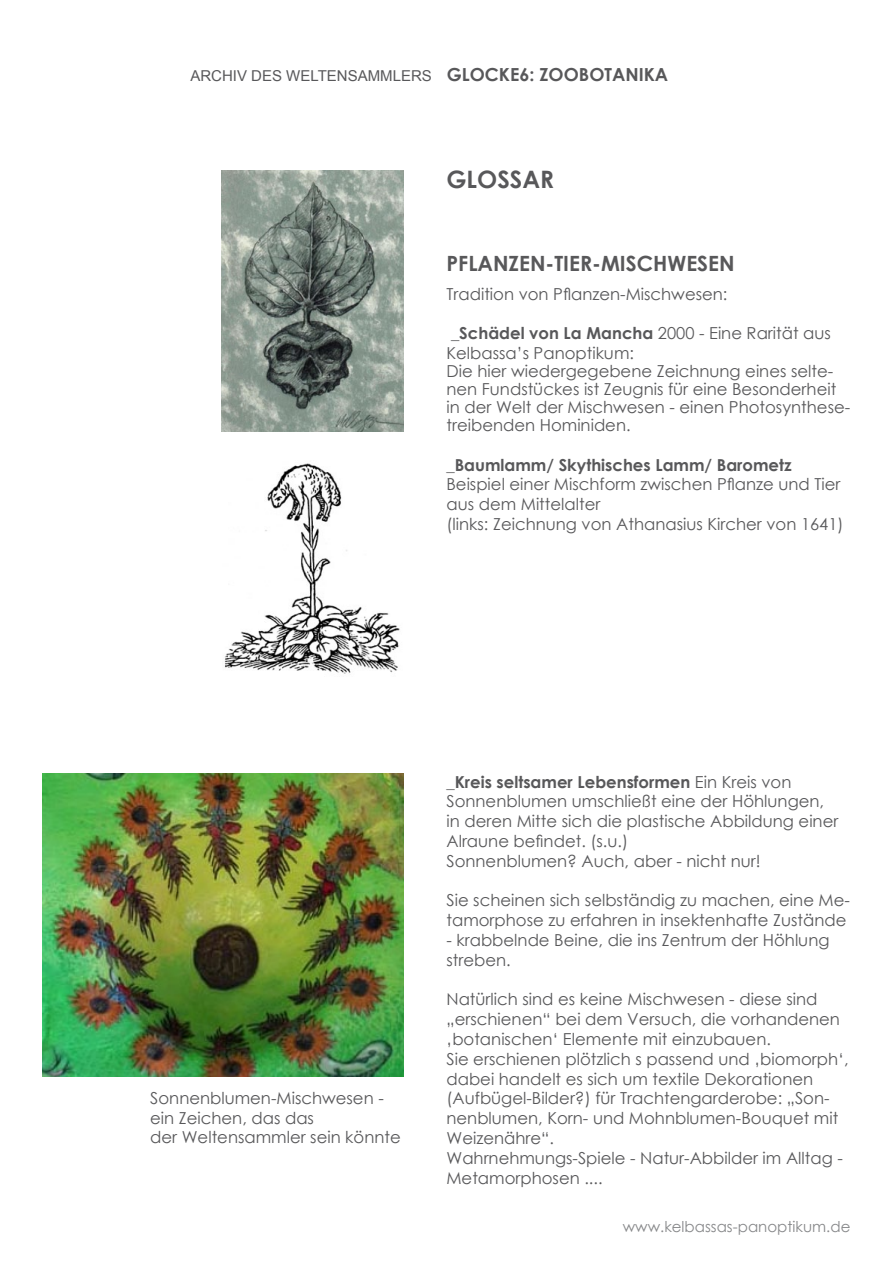
<style>
.page{position:relative;width:893px;height:1263px;background:#fff}
.page>*{position:absolute;margin:0;border:0;box-sizing:border-box;transform-origin:0 0}
.t1{font:700 24px "Century Gothic";color:#58585a}
.t2{font:700 21px "Century Gothic";color:#58585a}
.t3{font:16.5px/19.8px "Century Gothic";color:#58585a}
.t4{font:15px "Arial";color:#58585a}
.t5{font:15px "Century Gothic";color:#87888a}
.s1{font-family:"Century Gothic";font-weight:700;font-size:18px}
.s2{font-weight:700}
</style>
<div class="page">
<img style="left:221px;top:170px;width:183px;height:262px">
<img style="left:224px;top:463px;width:176px;height:211px">
<img style="left:43px;top:774px;width:361px;height:303px">
<p class="t4" style="left:190px;top:66px;width:479px">ARCHIV DES WELTENSAMMLERS <span class="s1">GLOCKE6: ZOOBOTANIKA</span></p>
<h1 class="t1" style="left:446px;top:161px;width:109px">GLOSSAR</h1>
<p class="t2" style="left:446px;top:247px;width:290px">PFLANZEN-TIER-MISCHWESEN</p>
<p class="t3" style="left:446px;top:284px;width:282px">Tradition von Pflanzen-Mischwesen:</p>
<p class="t3" style="left:446px;top:323px;width:386px">_<span class="s2">Schädel von La Mancha</span> 2000 - Eine Rarität aus<br>Kelbassa’s Panoptikum:</p>
<p class="t3" style="left:446px;top:362px;width:405px;line-height:18px">Die hier wiedergegebene Zeichnung eines selte&shy;nen Fundstückes ist Zeugnis für eine Besonderheit in der Welt der Mischwesen - einen Photosynthese&shy;treibenden Hominiden.</p>
<p class="t3" style="left:446px;top:455px;width:399px">_<span class="s2">Baumlamm/ Skythisches Lamm/ Barometz </span>Beispiel einer Mischform zwischen Pflanze und Tier aus dem Mittelalter<br>(links: Zeichnung von Athanasius Kircher von 1641)</p>
<p class="t3" style="left:150px;top:1088px;width:252px">Sonnenblumen-Mischwesen - ein Zeichen, das das<br>der Weltensammler sein könnte</p>
<p class="t3" style="left:446px;top:771px;width:393px">_<span class="s2">Kreis seltsamer Lebensformen</span> Ein Kreis von Sonnenblumen umschließt eine der Höhlungen, in deren Mitte sich die plastische Abbildung einer Alraune befindet. (s.u.)<br>Sonnenblumen? Auch, aber - nicht nur!</p>
<p class="t3" style="left:446px;top:890px;width:405px">Sie scheinen sich selbständig zu machen, eine Me&shy;tamorphose zu erfahren in insektenhafte Zustände</p>
<p class="t3" style="left:446px;top:930px;width:384px">- krabbelnde Beine, die ins Zentrum der Höhlung streben.</p>
<p class="t3" style="left:446px;top:989px;width:404px">Natürlich sind es keine Mischwesen - diese sind „erschienen“ bei dem Versuch, die vorhandenen ‚botanischen‘ Elemente mit einzubauen.<br>Sie erschienen plötzlich s passend und ‚biomorph‘, dabei handelt es sich um textile Dekorationen (Aufbügel-Bilder?) für Trachtengarderobe: „Son&shy;nenblumen, Korn- und Mohnblumen-Bouquet mit Weizenähre“.<br>Wahrnehmungs-Spiele - Natur-Abbilder im Alltag - Metamorphosen ....</p>
<p class="t5" style="left:623px;top:1216px;width:229px">www.kelbassas-panoptikum.de</p>
</div>
